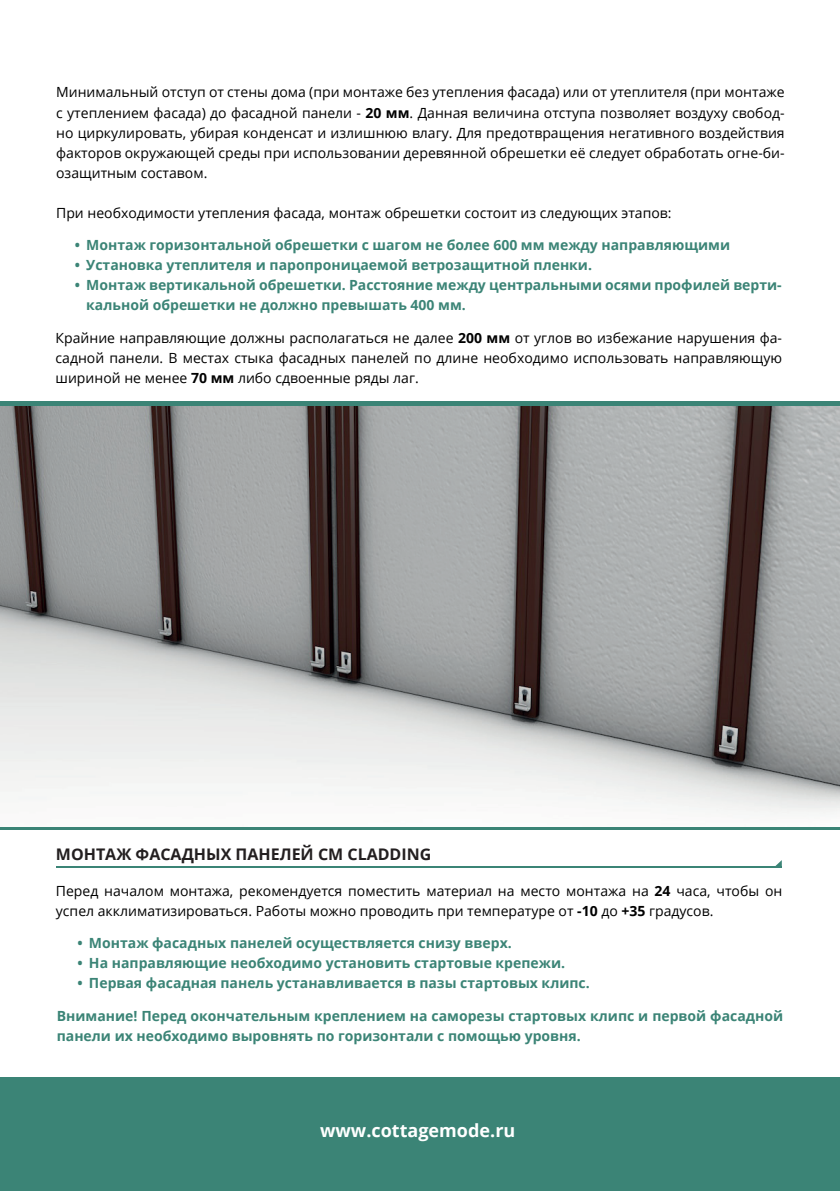
<style>
.page{position:relative;width:840px;height:1191px;background:#fff}
.page>*{position:absolute;margin:0;border:0;box-sizing:border-box;transform-origin:0 0}
.t1{font:700 18px "Open Sans";color:#fff}
.t2{font:700 16px "Open Sans";color:#231f20}
.t3{font:14px/20px "Open Sans";color:#000;text-align:justify}
.t4{font:700 14px/20px "Open Sans";color:#3b8476}
.s1{font-weight:700}
</style>
<div class="page">
<hr style="left:56px;top:866px;width:725px;height:1px;background:#3b8476">
<svg style="left:775px;top:861px;width:6px;height:5px"></svg>
<div style="left:0;top:1077px;width:839px;height:114px;background:#3b8476"></div>
<div style="left:0;top:401px;width:838px;height:428px;background:linear-gradient(to right,#3b8476,#3b8476)"></div>
<img style="left:0;top:407px;width:838px;height:419px">
<p class="t3" style="left:56px;top:82px;width:729px">Минимальный отступ от стены дома (при монтаже без утепления фасада) или от утеплителя (при монтаже с утеплением фасада) до фасадной панели - <span class="s1">20 мм</span>. Данная величина отступа позволяет воздуху свобод&shy;но циркулировать, убирая конденсат и излишнюю влагу. Для предотвращения негативного воздействия факторов окружающей среды при использовании деревянной обрешетки её следует обработать огне-би&shy;озащитным составом.</p>
<p class="t3" style="left:56px;top:202px;width:616px">При необходимости утепления фасада, монтаж обрешетки состоит из следующих этапов:</p>
<p class="t4" style="left:75px;top:234px;width:656px">• Монтаж горизонтальной обрешетки с шагом не более 600 мм между направляющими</p>
<p class="t4" style="left:75px;top:254px;width:518px">• Установка утеплителя и паропроницаемой ветрозащитной пленки.</p>
<p class="t4" style="left:86px;top:274px;width:696px;text-indent:-11px">• Монтаж вертикальной обрешетки. Расстояние между центральными осями профилей верти&shy;кальной обрешетки не должно превышать 400 мм.</p>
<p class="t3" style="left:56px;top:327px;width:727px">Крайние направляющие должны располагаться не далее <span class="s1">200 мм</span> от углов во избежание нарушения фа&shy;садной панели. В местах стыка фасадных панелей по длине необходимо использовать направляющую шириной не менее <span class="s1">70 мм</span> либо сдвоенные ряды лаг.</p>
<p class="t2" style="left:56px;top:843px;width:377px">МОНТАЖ ФАСАДНЫХ ПАНЕЛЕЙ CM CLADDING</p>
<p class="t3" style="left:56px;top:880px;width:727px">Перед началом монтажа, рекомендуется поместить материал на место монтажа на <span class="s1">24</span> часа, чтобы он успел акклиматизироваться. Работы можно проводить при температуре от <span class="s1">-10</span> до <span class="s1">+35</span> градусов.</p>
<p class="t4" style="left:78px;top:932px;width:435px">• Монтаж фасадных панелей осуществляется снизу вверх.</p>
<p class="t4" style="left:78px;top:952px;width:489px">• На направляющие необходимо установить стартовые крепежи.</p>
<p class="t4" style="left:78px;top:972px;width:513px">• Первая фасадная панель устанавливается в пазы стартовых клипс.</p>
<p class="t4" style="left:57px;top:1006px;width:727px">Внимание! Перед окончательным креплением на саморезы стартовых клипс и первой фасадной панели их необходимо выровнять по горизонтали с помощью уровня.</p>
<p class="t1" style="left:320px;top:1117px;width:197px">www.cottagemode.ru</p>
</div>
